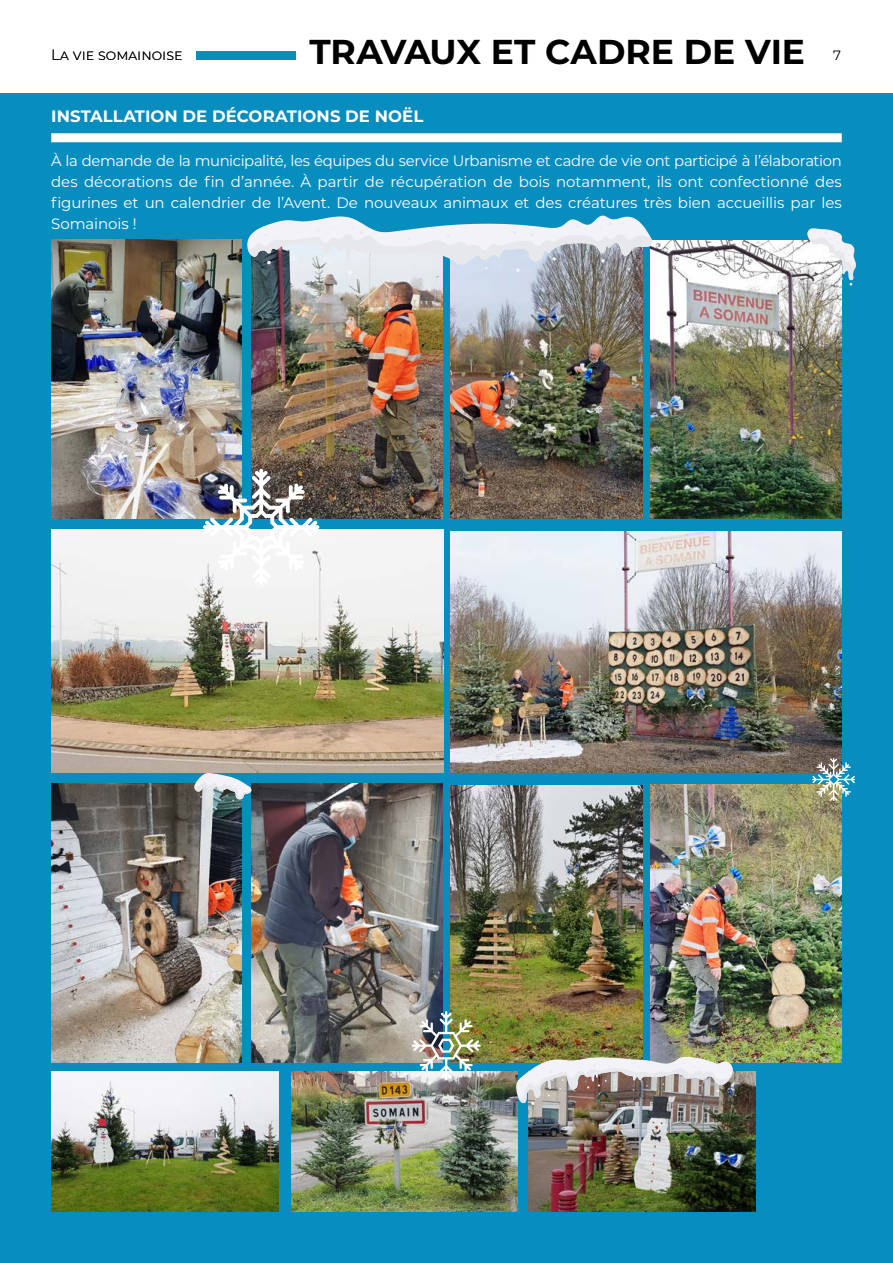
<style>
.page{position:relative;width:893px;height:1263px;background:#fff}
.page>*{position:absolute;margin:0;border:0;box-sizing:border-box;transform-origin:0 0}
.t1{font:700 34.5px "Montserrat";letter-spacing:-.005em;color:#000}
.t2{font:700 16.5px "Montserrat";letter-spacing:.005em;color:#fff}
.t3{font:15px/21px "Montserrat";letter-spacing:-.005em;color:#fff;text-align:justify}
.t4{font:300 15px "Montserrat";color:#000}
.t5{font:13.5px "Montserrat";color:#000}
</style>
<div class="page">
<div style="left:196px;top:51px;width:100px;height:9px;background:#088dbf"></div>
<div style="left:0;top:94px;width:893px;height:1169px;background:#088dbf"></div>
<div style="left:51px;top:133px;width:791px;height:9px;background:#fff"></div>
<img style="left:51px;top:530px;width:392px;height:243px">
<img style="left:51px;top:239px;width:191px;height:279px">
<img style="left:252px;top:275px;width:190px;height:243px">
<img style="left:450px;top:275px;width:192px;height:243px">
<img style="left:650px;top:240px;width:192px;height:278px">
<img style="left:450px;top:531px;width:392px;height:242px">
<img style="left:51px;top:783px;width:191px;height:279px">
<img style="left:252px;top:783px;width:190px;height:279px">
<img style="left:450px;top:785px;width:192px;height:277px">
<img style="left:650px;top:784px;width:192px;height:278px">
<img style="left:51px;top:1071px;width:227px;height:141px">
<img style="left:291px;top:1071px;width:227px;height:141px">
<img style="left:529px;top:1072px;width:227px;height:140px">
<svg style="left:247px;top:215px;width:405px;height:60px"></svg>
<svg style="left:194px;top:773px;width:57px;height:28px"></svg>
<svg style="left:812px;top:758px;width:43px;height:43px"></svg>
<img style="left:412px;top:1011px;width:69px;height:69px">
<img style="left:515px;top:1056px;width:218px;height:49px">
<svg style="left:806px;top:228px;width:50px;height:58px"></svg>
<img style="left:203px;top:469px;width:116px;height:116px">
<p class="t4" style="left:51px;top:45px;width:133px">La vie somainoise</p>
<h1 class="t1" style="left:309px;top:26px;width:497px">TRAVAUX ET CADRE DE VIE</h1>
<p class="t5" style="left:833px;top:46px;width:9px">7</p>
<p class="t2" style="left:51px;top:104px;width:374px">INSTALLATION DE DÉCORATIONS DE NOËL</p>
<p class="t3" style="left:51px;top:150px;width:792px">À la demande de la municipalité, les équipes du service Urbanisme et cadre de vie ont participé à l’élaboration des décorations de fin d’année. À partir de récupération de bois notamment, ils ont confectionné des figurines et un calendrier de l’Avent. De nouveaux animaux et des créatures très bien accueillis par les Somainois !</p>
</div>
